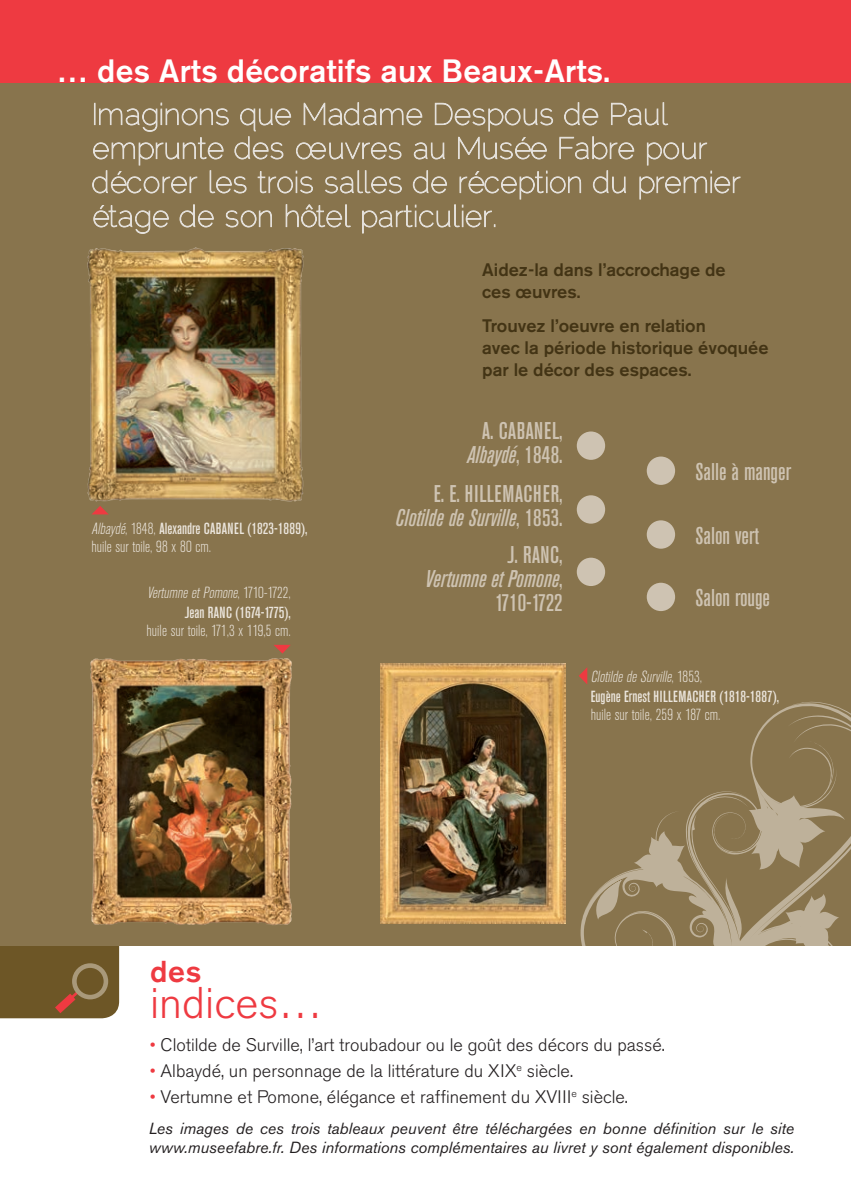
<style>
.page{position:relative;width:851px;height:1191px;background:#fff}
.page>*{position:absolute;margin:0;border:0;box-sizing:border-box;transform-origin:0 0}
.t1{font:300 44px "Akzidenz Grotesk BE";color:#ee3a41}
.t2{font:500 32px "Akzidenz Grotesk BE";letter-spacing:.01em;color:#fff}
.t3{font:500 30px "Akzidenz Grotesk BE";color:#ee3a41}
.t4{font:500 condensed 24px/24px "Akzidenz Grotesk BE";color:#cec3b2;text-align:right}
.t5{font:500 condensed 24px/24px "Akzidenz Grotesk BE";letter-spacing:.035em;color:#cec3b2;text-align:right}
.t6{font:500 condensed 24px/24px "Akzidenz Grotesk BE";letter-spacing:.02em;color:#cec3b2;text-align:right}
.t7{font:300 18px "Akzidenz Grotesk BE";color:#231f20}
.t8{font:500 18px/22px "Akzidenz Grotesk BE";color:#433415}
.t9{font:italic 16px/19.2px "Akzidenz Grotesk BE";color:#231f20}
.t10{font:300 condensed 16px/18px "Akzidenz Grotesk BE";color:#ebe5dc}
.t11{font:500 condensed 16px/20px "Akzidenz Grotesk BE";color:#ebe5dc}
.s1{font-style:italic}
.s2{font-weight:500}
.s3{font-weight:300;font-style:italic}
.s4{font-weight:300}
.s5{color:#ee3a41}
</style>
<div class="page">
<div style="left:0;top:0;width:850px;height:1191px;background:#88744d"></div>
<div style="left:0;top:0;width:850px;height:83px;background:#ee3a41"></div>
<img style="left:87px;top:247px;width:217px;height:255px">
<img style="left:380px;top:663px;width:186px;height:260px">
<svg style="left:92px;top:506px;width:16px;height:8px"></svg>
<svg style="left:579px;top:667px;width:8px;height:17px"></svg>
<svg style="left:580px;top:701px;width:270px;height:245px"></svg>
<div style="left:0;top:946px;width:850px;height:245px;background:#fff"></div>
<svg style="left:0;top:946px;width:119px;height:72px;background:#73592c"></svg>
<svg style="left:92px;top:102px;width:648px;height:132px"></svg>
<img style="left:90px;top:653px;width:202px;height:272px">
<div style="left:576px;top:431px;width:29px;height:29px;background:#cec3b2;border-radius:50%"></div>
<div style="left:576px;top:495px;width:29px;height:28px;background:#cec3b2;border-radius:50%"></div>
<div style="left:576px;top:557px;width:29px;height:29px;background:#cec3b2;border-radius:50%"></div>
<div style="left:646px;top:456px;width:29px;height:29px;background:#cec3b2;border-radius:50%"></div>
<div style="left:646px;top:520px;width:29px;height:29px;background:#cec3b2;border-radius:50%"></div>
<div style="left:646px;top:583px;width:29px;height:28px;background:#cec3b2;border-radius:50%"></div>
<svg style="left:274px;top:645px;width:17px;height:8px"></svg>
<h2 class="t2" style="left:57px;top:51px;width:554px">… des Arts décoratifs aux Beaux-Arts.</h2>
<p class="t10" style="left:91px;top:520px;width:217px"><span class="s1">Albaydé</span>, 1848, <span class="s2">Alexandre CABANEL (1823-1889), </span>huile sur toile, 98 x 80 cm.</p>
<p class="t11" style="left:147px;top:582px;width:145px;text-align:right"><span class="s3">VertumneetPomone</span><span class="s4">, 17 1 0 - 17 2 2 ,<br></span>Jean RANC (1674-1775),</p>
<p class="t10" style="left:147px;top:621px;width:146px">huile sur toile, 171,3 x 119,5 cm.</p>
<p class="t8" style="left:482px;top:259px;width:245px">Aidez-la dans l’accrochage de ces œuvres.</p>
<p class="t8" style="left:482px;top:314px;width:288px">Trouvez l’oeuvre en relation<br>avec la période historique évoquée par le décor des espaces.</p>
<h3 class="t6" style="left:467px;top:419px;width:97px">A. CABANEL,<br><span class="s1">Albaydé</span>, 1848.</h3>
<h3 class="t5" style="left:395px;top:482px;width:169px">E. E. HILLEMACHER,<br><span class="s1">Clotilde de Surville</span>, 1853.</h3>
<h3 class="t4" style="left:425px;top:543px;width:139px">J. RANC,<br><span class="s1">Vertumne et Pomone</span>,<br>1710-1722</h3>
<h3 class="t4" style="left:695px;top:460px;width:97px">Salle à manger</h3>
<h3 class="t4" style="left:695px;top:524px;width:65px">Salon vert</h3>
<h3 class="t4" style="left:695px;top:586px;width:76px">Salon rouge</h3>
<p class="t11" style="left:591px;top:667px;width:189px"><span class="s3">ClotildedeSurville</span><span class="s4">, 1 8 5 3 ,<br></span>Eugène Ernest HILLEMACHER (1818-1887),</p>
<p class="t10" style="left:591px;top:706px;width:131px">huile sur toile, 259 x 187 cm.</p>
<h3 class="t3" style="left:150px;top:953px;width:53px">des</h3>
<h1 class="t1" style="left:150px;top:978px;width:174px">indices…</h1>
<p class="t7" style="left:150px;top:1035px;width:516px"><span class="s5">•</span> Clotilde de Surville, l’art troubadour ou le goût des décors du passé.</p>
<p class="t7" style="left:150px;top:1060px;width:424px"><span class="s5">•</span> Albaydé, un personnage de la littérature du XIX<sup>e</sup> siècle.</p>
<p class="t7" style="left:150px;top:1086px;width:479px"><span class="s5">•</span> Vertumne et Pomone, élégance et raffinement du XVIII<sup>e</sup> siècle.</p>
<p class="t9" style="left:149px;top:1119px;width:646px">Les images de ces trois tableaux peuvent être téléchargées en bonne définition sur le site www.museefabre.fr. Des informations complémentaires au livret y sont également disponibles.</p>
</div>
